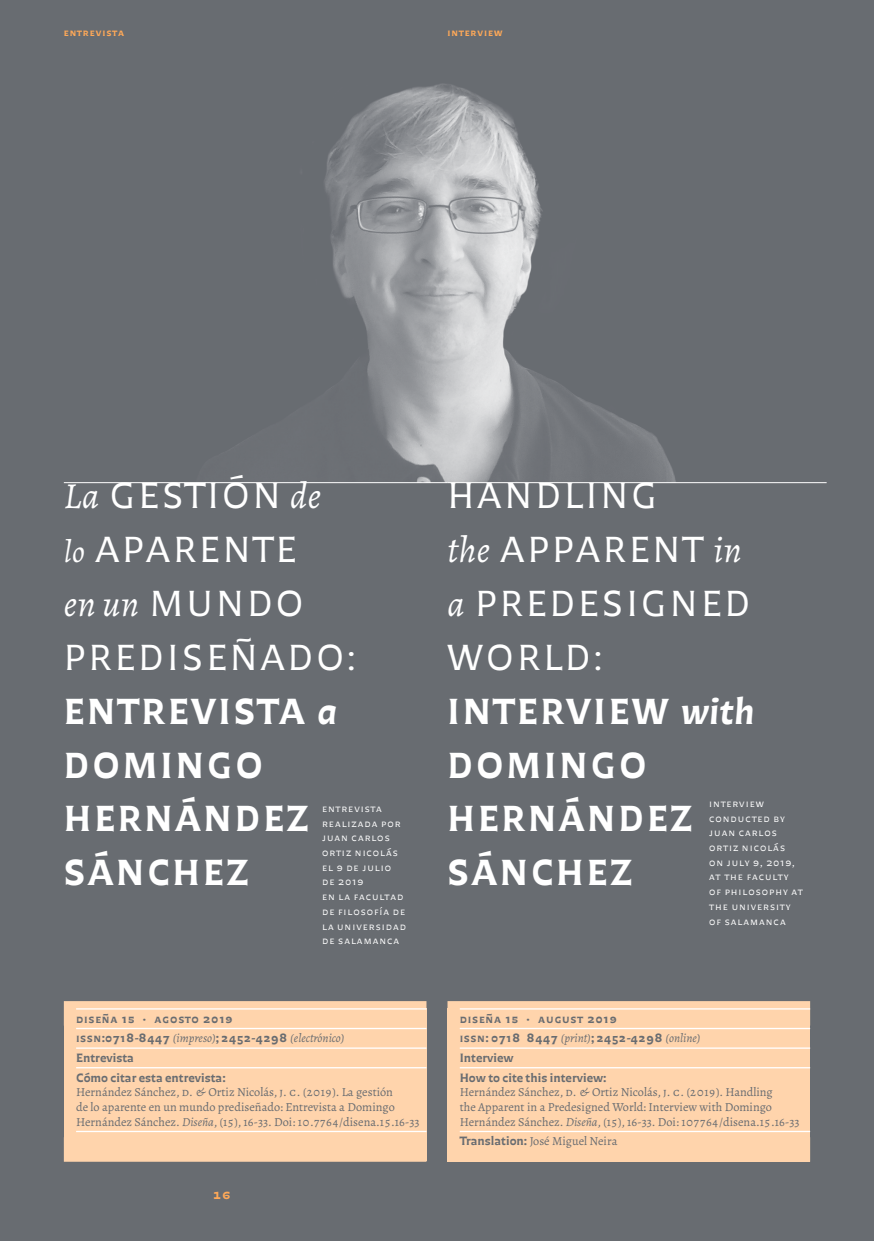
<style>
.page{position:relative;width:874px;height:1241px;background:#fff}
.page>*{position:absolute;margin:0;border:0;box-sizing:border-box;transform-origin:0 0}
.Título_bilingüe_B{font:36.75px/53.9px "Chercan Negra";letter-spacing:.085em;color:#fff}
.Título_bilingüe_B-2{font:36.75px/53.9px "Chercan Gris";letter-spacing:.085em;color:#fff}
.t1{font:14px "Chercan Negra";color:#ffa958}
.Cómo_citar{font:12.25px/14.7px "Alegreya";color:#686c71}
.Ficha_entrevista{font:12.25px "Chercan Negra";letter-spacing:.06em;color:#686c71}
.Ficha_entrevista-2{font:12.25px "Alegreya";color:#686c71}
.Ficha_entrevista-3{font:12.25px "Chercan Negra";color:#686c71}
.Dato_de_entrevista{font:10.5px/14.7px "Chercan Gris";letter-spacing:.09em;color:#fff}
.t2{font:10.5px "Chercan Negra";letter-spacing:.06em;color:#ffa958}
.t3{font:10.5px "Chercan Negra";letter-spacing:.08em;color:#ffa958}
.s1{font-family:"Alegreya";font-style:italic}
.s2{font-family:"Chercan Gris"}
.s3{font-family:"Alegreya";font-style:italic;font-size:31.5px}
.s4{font-family:"Chercan Negra Italica"}
.s5{font-family:"Chercan Negra"}
.s6{font-style:italic}
</style>
<div class="page">
<div style="left:0;top:0;width:873px;height:1240px;background:#686c71"></div>
<img style="left:238px;top:84px;width:438px;height:398px">
<div style="left:64px;top:1008px;width:362px;height:152px;background:#ffd4ac"></div>
<div style="left:64px;top:1136px;width:362px;height:25px;background:#ffd4ac"></div>
<div style="left:64px;top:1000px;width:362px;height:25px;background:#ffd4ac"></div>
<hr style="left:76px;top:1008px;width:350px;height:1px;background:#fff">
<hr style="left:76px;top:1027px;width:350px;height:1px;background:#fff">
<hr style="left:76px;top:1047px;width:350px;height:1px;background:#fff">
<hr style="left:76px;top:1066px;width:350px;height:2px;background:#fff">
<hr style="left:76px;top:1130px;width:350px;height:1px;background:#fff">
<div style="left:447px;top:1008px;width:362px;height:153px;background:#ffd4ac"></div>
<div style="left:447px;top:1000px;width:362px;height:25px;background:#ffd4ac"></div>
<hr style="left:459px;top:1008px;width:350px;height:1px;background:#fff">
<hr style="left:459px;top:1027px;width:350px;height:1px;background:#fff">
<hr style="left:459px;top:1047px;width:350px;height:1px;background:#fff">
<hr style="left:459px;top:1066px;width:350px;height:2px;background:#fff">
<hr style="left:459px;top:1130px;width:350px;height:1px;background:#fff">
<hr style="left:447px;top:482px;width:379px;height:1px;background:#fff">
<hr style="left:64px;top:482px;width:383px;height:1px;background:#fff">
<p class="t2" style="left:64px;top:22px;width:62px">entrevista</p>
<p class="t3" style="left:447px;top:22px;width:57px">interview</p>
<p class="Título_bilingüe_B" style="left:64px;top:464px;width:293px"><span class="s1">La</span> <span class="s2">GESTIÓN</span> <span class="s1">de<br></span><span class="s3">lo</span> <span class="s2">APARENTE<br></span><span class="s1">en un</span> <span class="s2">MUNDO<br>PREDISEÑADO:<br></span>ENTREVISTA <span class="s4">a<br></span>DOMINGO<br>HERNÁNDEZ<br>SÁNCHEZ</p>
<p class="Título_bilingüe_B-2" style="left:447px;top:464px;width:308px">HANDLING<br><span class="s1">the</span> APPARENT <span class="s1">in a</span> PREDESIGNED<br>WORLD:<br><span class="s5">INTERVIEW</span> <span class="s4">with<br></span><span class="s5">DOMINGO<br>HERNÁNDEZ<br>SÁNCHEZ</span></p>
<p class="Dato_de_entrevista" style="left:322px;top:799px;width:85px">Entrevista realizada por<br>Juan Carlos<br>Ortiz N icolás el 9 de julio<br>de 2019<br>en la Facultad de Filosofía de la Universidad de Salamanca</p>
<p class="Dato_de_entrevista" style="left:709px;top:794px;width:95px">I nterview conducted by<br>Juan Carlos<br>Ortiz N icolás<br>on July 9, 2019, at the Faculty<br>of Philosophy at the University of Salamanca</p>
<p class="Ficha_entrevista" style="left:76px;top:1006px;width:158px">Diseña 15 • AGOSTO 2019</p>
<p class="Ficha_entrevista" style="left:76px;top:1026px;width:270px">ISS N:0718-8447 <span class="s1">(impreso)</span>; 2452-4298 <span class="s1">(electrónico)</span></p>
<p class="Ficha_entrevista-3" style="left:76px;top:1045px;width:59px">Entrevista</p>
<p class="Cómo_citar" style="left:76px;top:1069px;width:345px"><span class="s5">Cómo citar esta entrevista:<br></span>Hernández Sánchez, D. &amp; Ortiz Nicolás, J. C. (2019). La gestión<br>de lo aparente en un mundo prediseñado: Entrevista a Domingo Hernández Sánchez. <span class="s6">Diseña</span>, (15), 16-33. Doi: 10.7764/disena.15.16-33</p>
<p class="t1" style="left:213px;top:1180px;width:19px">16</p>
<p class="Ficha_entrevista" style="left:459px;top:1006px;width:158px">Diseña 15 • AUGUST 2019</p>
<p class="Ficha_entrevista" style="left:459px;top:1026px;width:242px">ISS N: 0718 8447 <span class="s1">(print)</span>; 2452-4298 <span class="s1">(online)</span></p>
<p class="Ficha_entrevista-3" style="left:459px;top:1045px;width:55px">Interview</p>
<p class="Cómo_citar" style="left:459px;top:1069px;width:341px"><span class="s5">How to cite this interview:<br></span>Hernández Sánchez, D. &amp; Ortiz Nicolás, J. C. (2019). Handling<br>the Apparent in a Predesigned World: Interview with Domingo Hernández Sánchez. <span class="s6">Diseña</span>, (15), 16-33. Doi: 107764/disena.15.16-33</p>
<p class="Ficha_entrevista-2" style="left:459px;top:1133px;width:159px"><span class="s5">Translation:</span> José Miguel Neira</p>
</div>
